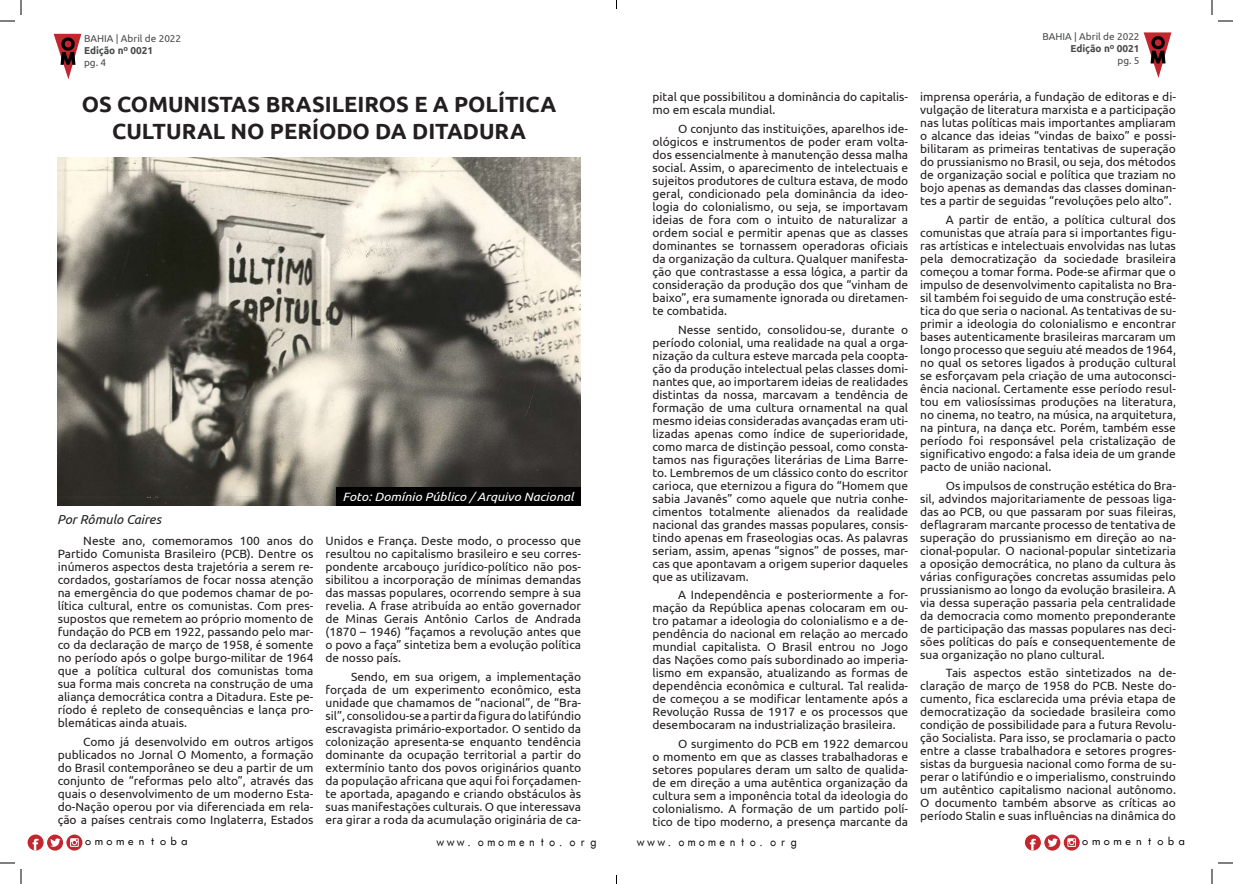
<style>
.page{position:relative;width:1233px;height:884px;background:#fff}
.page>*{position:absolute;margin:0;border:0;box-sizing:border-box;transform-origin:0 0}
.t1{font:700 22px/26.4px "Ubuntu";color:#231f20;text-align:center}
.t2{font:italic 13px "Ubuntu";color:#231f20}
.t3{font:12px/13px "Ubuntu";color:#231f20;text-align:justify}
.t4{font:italic 12px "Ubuntu";color:#fff;scale:1.07 1}
.t5{font:11.6px "Futurist Fixed Width";color:#040503;scale:.88 1}
.t6{font:10.6px "Futurist Fixed Width";color:#000}
.t7{font:10px "Ubuntu";color:#494a4b}
.t8{font:700 10px "Ubuntu";color:#494a4b}
</style>
<div class="page">
<svg style="left:54px;top:34px;width:27px;height:45px"></svg>
<svg style="left:1143px;top:32px;width:28px;height:46px"></svg>
<svg style="left:1025px;top:834px;width:16px;height:16px"></svg>
<svg style="left:1044px;top:835px;width:16px;height:16px"></svg>
<svg style="left:1047px;top:838px;width:10px;height:9px"></svg>
<svg style="left:1063px;top:834px;width:16px;height:16px"></svg>
<svg style="left:1067px;top:838px;width:9px;height:9px"></svg>
<svg style="left:28px;top:834px;width:16px;height:16px"></svg>
<div style="left:47px;top:835px;width:16px;height:16px;background:#c2262e;border-radius:50%"></div>
<svg style="left:50px;top:838px;width:10px;height:9px"></svg>
<svg style="left:66px;top:834px;width:16px;height:16px"></svg>
<svg style="left:70px;top:838px;width:9px;height:9px"></svg>
<img style="left:57px;top:157px;width:523px;height:348px">
<div style="left:336px;top:487px;width:244px;height:18px;background:#000"></div>
<svg style="left:1218px;top:20px;width:15px;height:2px"></svg>
<svg style="left:1218px;top:862px;width:15px;height:2px"></svg>
<svg style="left:0;top:0;width:22px;height:22px"></svg>
<svg style="left:0;top:862px;width:22px;height:22px"></svg>
<svg style="left:1211px;top:0;width:1px;height:15px"></svg>
<svg style="left:1211px;top:869px;width:1px;height:15px"></svg>
<p class="t7" style="left:84px;top:32px;width:99px">BAHIA | Abril de 2022</p>
<p class="t8" style="left:84px;top:44px;width:71px">Edição nº 0021</p>
<p class="t7" style="left:84px;top:56px;width:24px">pg. 4</p>
<p class="t1" style="left:82px;top:91px;width:476px">OS COMUNISTAS BRASILEIROS E A POLÍTICA<br>CULTURAL NO PERÍODO DA DITADURA</p>
<p class="t2" style="left:57px;top:512px;width:105px">Por Rômulo Caires</p>
<p class="t3" style="left:58px;top:534px;width:257px;text-indent:26px">Neste ano, comemoramos 100 anos do Partido Comunista Brasileiro (PCB). Dentre os inúmeros aspectos desta trajetória a serem re&shy;cordados, gostaríamos de focar nossa atenção na emergência do que podemos chamar de po&shy;lítica cultural, entre os comunistas. Com pres&shy;supostos que remetem ao próprio momento de fundação do PCB em 1922, passando pelo mar&shy;co da declaração de março de 1958, é somente no período após o golpe burgo-militar de 1964 que a política cultural dos comunistas toma sua forma mais concreta na construção de uma aliança democrática contra a Ditadura. Este pe&shy;ríodo é repleto de consequências e lança pro&shy;blemáticas ainda atuais.</p>
<p class="t3" style="left:58px;top:735px;width:257px;text-indent:26px">Como já desenvolvido em outros artigos publicados no Jornal O Momento, a formação do Brasil contemporâneo se deu a partir de um conjunto de “reformas pelo alto”, através das quais o desenvolvimento de um moderno Esta&shy;do-Nação operou por via diferenciada em rela&shy;ção a países centrais como Inglaterra, Estados</p>
<p class="t4" style="left:342px;top:489px;width:217px">Foto: Domínio Público / Arquivo Nacional</p>
<p class="t3" style="left:325px;top:534px;width:257px">Unidos e França. Deste modo, o processo que resultou no capitalismo brasileiro e seu corres&shy;pondente arcabouço jurídico-político não pos&shy;sibilitou a incorporação de mínimas demandas das massas populares, ocorrendo sempre à sua revelia. A frase atribuída ao então governador de Minas Gerais Antônio Carlos de Andrada (1870 – 1946) “façamos a revolução antes que o povo a faça” sintetiza bem a evolução política de nosso país.</p>
<p class="t3" style="left:325px;top:670px;width:257px;text-indent:26px">Sendo, em sua origem, a implementação forçada de um experimento econômico, esta unidade que chamamos de “nacional”, de “Bra&shy;sil”, consolidou-se a partir da figura do latifúndio escravagista primário-exportador. O sentido da colonização apresenta-se enquanto tendência dominante da ocupação territorial a partir do extermínio tanto dos povos originários quanto da população africana que aqui foi forçadamen&shy;te aportada, apagando e criando obstáculos às suas manifestações culturais. O que interessava era girar a roda da acumulação originária de ca-</p>
<p class="t3" style="left:652px;top:90px;width:257px">pital que possibilitou a dominância do capitalis&shy;mo em escala mundial.</p>
<p class="t3" style="left:652px;top:122px;width:257px;text-indent:26px">O conjunto das instituições, aparelhos ide&shy;ológicos e instrumentos de poder eram volta&shy;dos essencialmente à manutenção dessa malha social. Assim, o aparecimento de intelectuais e sujeitos produtores de cultura estava, de modo geral, condicionado pela dominância da ideo&shy;logia do colonialismo, ou seja, se importavam ideias de fora com o intuito de naturalizar a ordem social e permitir apenas que as classes dominantes se tornassem operadoras oficiais da organização da cultura. Qualquer manifesta&shy;ção que contrastasse a essa lógica, a partir da consideração da produção dos que “vinham de baixo”, era sumamente ignorada ou diretamen&shy;te combatida.</p>
<p class="t3" style="left:652px;top:322px;width:257px;text-indent:26px">Nesse sentido, consolidou-se, durante o período colonial, uma realidade na qual a orga&shy;nização da cultura esteve marcada pela coopta&shy;ção da produção intelectual pelas classes domi&shy;nantes que, ao importarem ideias de realidades distintas da nossa, marcavam a tendência de formação de uma cultura ornamental na qual mesmo ideias consideradas avançadas eram uti&shy;lizadas apenas como índice de superioridade, como marca de distinção pessoal, como consta&shy;tamos nas figurações literárias de Lima Barre&shy;to. Lembremos de um clássico conto do escritor carioca, que eternizou a figura do “Homem que sabia Javanês” como aquele que nutria conhe&shy;cimentos totalmente alienados da realidade nacional das grandes massas populares, consis&shy;tindo apenas em fraseologias ocas. As palavras seriam, assim, apenas “signos” de posses, mar&shy;cas que apontavam a origem superior daqueles que as utilizavam.</p>
<p class="t3" style="left:652px;top:588px;width:257px;text-indent:26px">A Independência e posteriormente a for&shy;mação da República apenas colocaram em ou&shy;tro patamar a ideologia do colonialismo e a de&shy;pendência do nacional em relação ao mercado mundial capitalista. O Brasil entrou no Jogo das Nações como país subordinado ao imperia&shy;lismo em expansão, atualizando as formas de dependência econômica e cultural. Tal realida&shy;de começou a se modificar lentamente após a Revolução Russa de 1917 e os processos que desembocaram na industrialização brasileira.</p>
<p class="t3" style="left:652px;top:737px;width:257px;text-indent:26px">O surgimento do PCB em 1922 demarcou o momento em que as classes trabalhadoras e setores populares deram um salto de qualida&shy;de em direção a uma autêntica organização da cultura sem a imponência total da ideologia do colonialismo. A formação de um partido polí&shy;tico de tipo moderno, a presença marcante da</p>
<p class="t7" style="left:1042px;top:31px;width:99px">BAHIA | Abril de 2022</p>
<p class="t8" style="left:1070px;top:43px;width:71px">Edição nº 0021</p>
<p class="t7" style="left:1117px;top:55px;width:24px">pg. 5</p>
<p class="t3" style="left:920px;top:90px;width:257px">imprensa operária, a fundação de editoras e di&shy;vulgação de literatura marxista e a participação nas lutas políticas mais importantes ampliaram o alcance das ideias “vindas de baixo” e possi&shy;bilitaram as primeiras tentativas de superação do prussianismo no Brasil, ou seja, dos métodos de organização social e política que traziam no bojo apenas as demandas das classes dominan&shy;tes a partir de seguidas “revoluções pelo alto”.</p>
<p class="t3" style="left:920px;top:213px;width:257px;text-indent:26px">A partir de então, a política cultural dos comunistas que atraía para si importantes figu&shy;ras artísticas e intelectuais envolvidas nas lutas pela democratização da sociedade brasileira começou a tomar forma. Pode-se afirmar que o impulso de desenvolvimento capitalista no Bra&shy;sil também foi seguido de uma construção esté&shy;tica do que seria o nacional. As tentativas de su&shy;primir a ideologia do colonialismo e encontrar bases autenticamente brasileiras marcaram um longo processo que seguiu até meados de 1964, no qual os setores ligados à produção cultural se esforçavam pela criação de uma autoconsci&shy;ência nacional. Certamente esse período resul&shy;tou em valiosíssimas produções na literatura, no cinema, no teatro, na música, na arquitetura, na pintura, na dança etc. Porém, também esse período foi responsável pela cristalização de significativo engodo: a falsa ideia de um grande pacto de união nacional.</p>
<p class="t3" style="left:920px;top:478px;width:257px;text-indent:26px">Os impulsos de construção estética do Bra&shy;sil, advindos majoritariamente de pessoas liga&shy;das ao PCB, ou que passaram por suas fileiras, deflagraram marcante processo de tentativa de superação do prussianismo em direção ao na&shy;cional-popular. O nacional-popular sintetizaria a oposição democrática, no plano da cultura às várias configurações concretas assumidas pelo prussianismo ao longo da evolução brasileira. A via dessa superação passaria pela centralidade da democracia como momento preponderante de participação das massas populares nas deci&shy;sões políticas do país e consequentemente de sua organização no plano cultural.</p>
<p class="t3" style="left:920px;top:666px;width:257px;text-indent:26px">Tais aspectos estão sintetizados na de&shy;claração de março de 1958 do PCB. Neste do&shy;cumento, fica esclarecida uma prévia etapa de democratização da sociedade brasileira como condição de possibilidade para a futura Revolu&shy;ção Socialista. Para isso, se proclamaria o pacto entre a classe trabalhadora e setores progres&shy;sistas da burguesia nacional como forma de su&shy;perar o latifúndio e o imperialismo, construindo um autêntico capitalismo nacional autônomo.<br>O documento também absorve as críticas ao período Stalin e suas influências na dinâmica do</p>
<p class="t6" style="left:83px;top:834px;width:109px">omomentoba</p>
<p class="t5" style="left:435px;top:834px;width:187px">www.omomento.org</p>
<p class="t5" style="left:635px;top:834px;width:187px">www.omomento.org</p>
<p class="t6" style="left:1080px;top:834px;width:109px">omomentoba</p>
</div>
